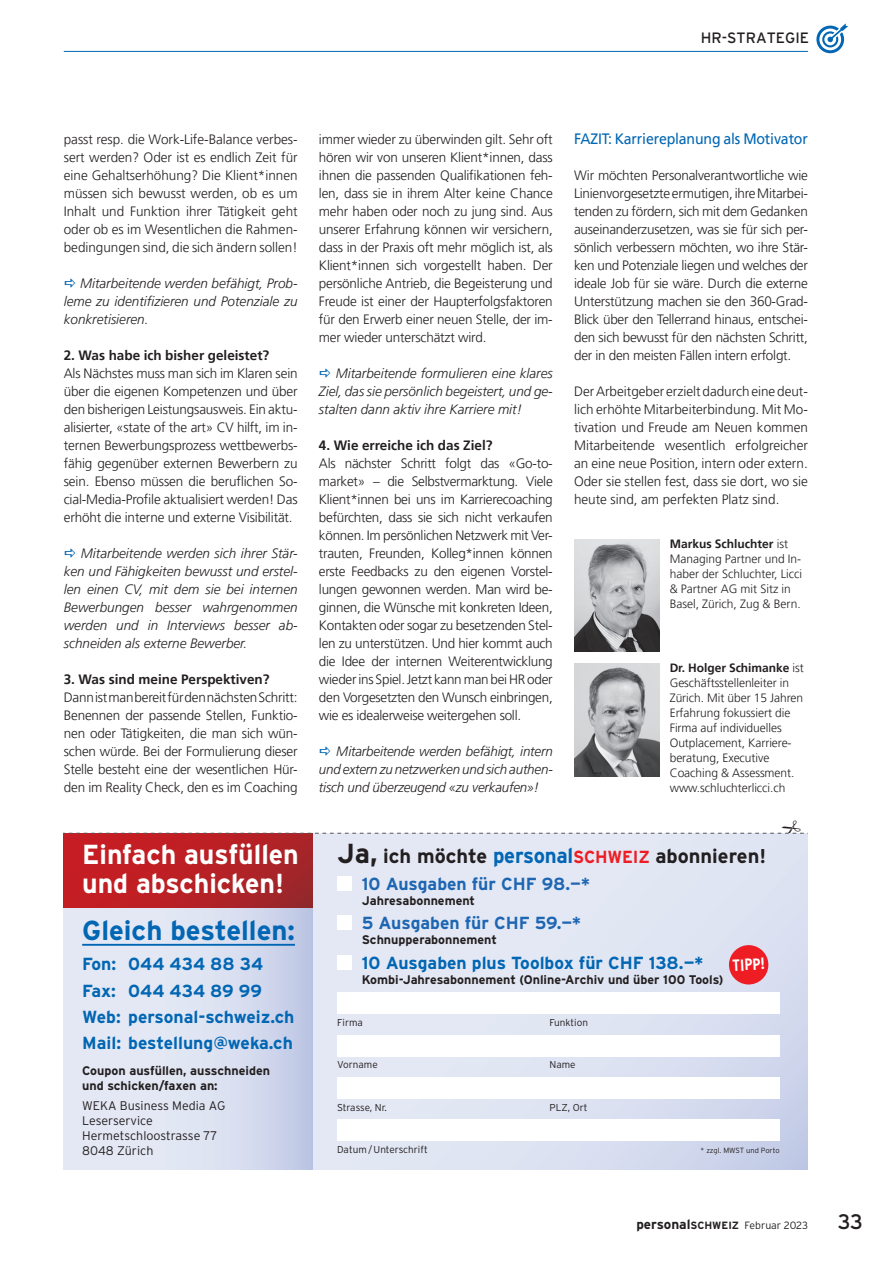
<style>
.page{position:relative;width:893px;height:1263px;background:#fff}
.page>*{position:absolute;margin:0;border:0;box-sizing:border-box;transform-origin:0 0}
.t1{font:700 27.45px/28.7px "Interstate";color:#fff}
.t2{font:700 27.45px "Interstate";color:#0166b3}
.t3{font:21px "Interstate";color:#231f20}
.t4{font:700 19.95px "Interstate";color:#231f20}
.t5{font:700 17.55px/26.2px "Interstate";color:#0166b3}
.t6{font:700 17.55px "Interstate";color:#1e66b2}
.t7{font:700 condensed 16.2px "Interstate";color:#fff}
.t8{font:15px "Frutiger LT Pro";letter-spacing:-.01em;color:#0166b3;scale:.94 1}
.t9{font:15px "Interstate";color:#231f20}
.t10{font:300 13.5px/18px "Frutiger LT Pro";letter-spacing:-.015em;color:#231f20;text-align:justify}
.t11{font:italic 300 13.5px/18px "Frutiger LT Pro";color:#231f20;text-align:justify}
.t12{font:700 13.5px "Frutiger LT Pro";color:#231f20}
.t13{font:700 12.45px/15px "Interstate";color:#231f20}
.t14{font:300 12.45px/15px "Interstate";color:#231f20}
.t15{font:300 12px/15px "Frutiger LT Pro";letter-spacing:-.005em;color:#231f20}
.t16{font:300 10.5px "Interstate";color:#231f20}
.t17{font:300 10.05px "Interstate";color:#231f20}
.t18{font:300 7.5px "Interstate";letter-spacing:-.005em;color:#231f20}
.s1{font-weight:700}
.s2{font-size:27.45px}
.s3{font-size:21.3px;color:#0166b3}
.s4{font-size:17.55px;color:#ee1d23}
.s5{font-weight:700;font-size:13.5px}
</style>
<div class="page">
<svg style="left:816px;top:23px;width:32px;height:30px"></svg>
<hr style="left:64px;top:51px;width:744px;height:1px;background:#0166b3">
<img style="left:574px;top:539px;width:85px;height:113px">
<img style="left:574px;top:663px;width:85px;height:113px">
<svg style="left:312px;top:834px;width:496px;height:335px;background:#dee2f0"></svg>
<div style="left:64px;top:908px;width:248px;height:261px;background:linear-gradient(to right,#edf0f8,#c9d1e9)"></div>
<div style="left:64px;top:833px;width:248px;height:75px;background:linear-gradient(to right,#cb1c22,#a42529)"></div>
<div style="left:337px;top:876px;width:14px;height:14px;background:#fff"></div>
<div style="left:337px;top:916px;width:14px;height:14px;background:#fff"></div>
<div style="left:337px;top:955px;width:14px;height:14px;background:#fff"></div>
<div style="left:337px;top:993px;width:443px;height:21px;background:#fff"></div>
<div style="left:337px;top:1035px;width:443px;height:21px;background:#fff"></div>
<div style="left:337px;top:1077px;width:443px;height:22px;background:#fff"></div>
<div style="left:337px;top:1120px;width:443px;height:21px;background:#fff"></div>
<svg style="left:728px;top:944px;width:41px;height:41px;background:#e8535c"></svg>
<hr style="left:82px;top:944px;width:213px;height:2px;background:#0166b3">
<svg style="left:64px;top:832px;width:744px;height:2px"></svg>
<p class="t9" style="left:701px;top:29px;width:110px">HR-STRATEGIE</p>
<p class="t10" style="left:64px;top:130px;width:235px">passt resp. die Work-Life-Balance verbes&shy;sert werden? Oder ist es endlich Zeit für eine Gehaltserhöhung? Die Klient*innen müssen sich bewusst werden, ob es um Inhalt und Funktion ihrer Tätigkeit geht oder ob es im Wesentlichen die Rahmen&shy;bedingungen sind, die sich ändern sollen!</p>
<p class="t11" style="left:64px;top:274px;width:235px;text-indent:16px">Mitarbeitende werden befähigt, Prob&shy;leme zu identifizieren und Potenziale zu konkretisieren.</p>
<p class="t12" style="left:64px;top:347px;width:207px">2. Was habe ich bisher geleistet?</p>
<p class="t10" style="left:64px;top:364px;width:235px">Als Nächstes muss man sich im Klaren sein über die eigenen Kompetenzen und über den bisherigen Leistungsausweis. Ein aktu&shy;alisierter, «state of the art» CV hilft, im in&shy;ternen Bewerbungsprozess wettbewerbs&shy;fähig gegenüber externen Bewerbern zu sein. Ebenso müssen die beruflichen So&shy;cial-Media-Profile aktualisiert werden! Das erhöht die interne und externe Visibilität.</p>
<p class="t11" style="left:64px;top:544px;width:235px;text-indent:17px">Mitarbeitende werden sich ihrer Stär&shy;ken und Fähigkeiten bewusst und erstel&shy;len einen CV, mit dem sie bei internen Bewerbungen besser wahrgenommen werden und in Interviews besser ab&shy;schneiden als externe Bewerber.</p>
<p class="t12" style="left:64px;top:671px;width:207px">3. Was sind meine Perspektiven?</p>
<p class="t10" style="left:64px;top:688px;width:235px">Dann ist man bereit für den nächsten Schritt:<br>Benennen der passende Stellen, Funktio&shy;nen oder Tätigkeiten, die man sich wün&shy;schen würde. Bei der Formulierung dieser Stelle besteht eine der wesentlichen Hür&shy;den im Reality Check, den es im Coaching</p>
<p class="t10" style="left:319px;top:130px;width:235px">immer wieder zu überwinden gilt. Sehr oft hören wir von unseren Klient*innen, dass ihnen die passenden Qualifikationen feh&shy;len, dass sie in ihrem Alter keine Chance mehr haben oder noch zu jung sind. Aus unserer Erfahrung können wir versichern, dass in der Praxis oft mehr möglich ist, als Klient*innen sich vorgestellt haben. Der persönliche Antrieb, die Begeisterung und Freude ist einer der Haupterfolgsfaktoren für den Erwerb einer neuen Stelle, der im&shy;mer wieder unterschätzt wird.</p>
<p class="t11" style="left:319px;top:364px;width:235px;text-indent:17px">Mitarbeitende formulieren eine klares Ziel, das sie persönlich begeistert, und ge&shy;stalten dann aktiv ihre Karriere mit!</p>
<p class="t12" style="left:319px;top:437px;width:175px">4. Wie erreiche ich das Ziel?</p>
<p class="t10" style="left:319px;top:454px;width:235px">Als nächster Schritt folgt das «Go-to&shy;market» – die Selbstvermarktung. Viele Klient*innen bei uns im Karrierecoaching befürchten, dass sie sich nicht verkaufen können. Im persönlichen Netzwerk mit Ver&shy;trauten, Freunden, Kolleg*innen können erste Feedbacks zu den eigenen Vorstel&shy;lungen gewonnen werden. Man wird be&shy;ginnen, die Wünsche mit konkreten Ideen, Kontakten oder sogar zu besetzenden Stel&shy;len zu unterstützen. Und hier kommt auch die Idee der internen Weiterentwicklung wieder ins Spiel. Jetzt kann man bei HR oder den Vorgesetzten den Wunsch einbringen, wie es idealerweise weitergehen soll.</p>
<p class="t11" style="left:319px;top:742px;width:235px;text-indent:17px">Mitarbeitende werden befähigt, intern und extern zu netzwerken und sich authen&shy;tisch und überzeugend «zu verkaufen»!</p>
<p class="t8" style="left:574px;top:130px;width:250px">FAZIT: Karriereplanung als Motivator</p>
<p class="t10" style="left:574px;top:166px;width:235px">Wir möchten Personalverantwortliche wie Linienvorgesetzte ermutigen, ihre Mitarbei&shy;tenden zu fördern, sich mit dem Gedanken auseinanderzusetzen, was sie für sich per&shy;sönlich verbessern möchten, wo ihre Stär&shy;ken und Potenziale liegen und welches der ideale Job für sie wäre. Durch die externe Unterstützung machen sie den 360-Grad-Blick über den Tellerrand hinaus, entschei&shy;den sich bewusst für den nächsten Schritt, der in den meisten Fällen intern erfolgt.</p>
<p class="t10" style="left:574px;top:382px;width:235px">Der Arbeitgeber erzielt dadurch eine deut&shy;lich erhöhte Mitarbeiterbindung. Mit Mo&shy;tivation und Freude am Neuen kommen Mitarbeitende wesentlich erfolgreicher an eine neue Position, intern oder extern.<br>Oder sie stellen fest, dass sie dort, wo sie heute sind, am perfekten Platz sind.</p>
<p class="t15" style="left:670px;top:536px;width:134px"><span class="s1">Markus Schluchter</span> ist<br>Managing Partner und In&shy;haber der Schluchter, Licci &amp; Partner AG mit Sitz in<br>Basel, Zürich, Zug &amp; Bern.</p>
<p class="t15" style="left:670px;top:660px;width:135px"><span class="s1">Dr. Holger Schimanke</span> ist<br>Geschäftsstellenleiter in<br>Zürich. Mit über 15 Jahren<br>Erfahrung fokussiert die<br>Firma auf individuelles<br>Outplacement, Karriere&shy;beratung, Executive<br>Coaching &amp; Assessment. www.schluchterlicci.ch</p>
<h1 class="t1" style="left:82px;top:840px;width:218px">Einfach ausfüllen und abschicken!</h1>
<h3 class="t4" style="left:337px;top:844px;width:431px"><span class="s2">Ja,</span> ich möchte <span class="s3">personal</span><span class="s4">SCHWEIZ</span> abonnieren!</h3>
<p class="t6" style="left:362px;top:873px;width:230px">10 Ausgaben für CHF 98.—*</p>
<p class="t13" style="left:362px;top:893px;width:115px">Jahresabonnement</p>
<p class="t6" style="left:362px;top:912px;width:221px">5 Ausgaben für CHF 59.—*</p>
<p class="t13" style="left:362px;top:932px;width:137px">Schnupperabonnement</p>
<p class="t5" style="left:362px;top:949px;width:343px">10 Ausgaben plus Toolbox für CHF 138.—*</p>
<p class="t13" style="left:362px;top:972px;width:363px">Kombi-Jahresabonnement (Online-Archiv und über 100 Tools)</p>
<h1 class="t2" style="left:82px;top:914px;width:214px">Gleich bestellen:</h1>
<p class="t5" style="left:82px;top:951px;width:214px">Fon: 044 434 88 34<br>Fax: 044 434 89 99<br>Web: personal-schweiz.ch<br>Mail: bestellung@weka.ch</p>
<p class="t13" style="left:82px;top:1063px;width:189px">Coupon ausfüllen, ausschneiden und schicken/faxen an:</p>
<p class="t14" style="left:82px;top:1098px;width:145px">WEKA Business Media AG<br>Leserservice<br>Hermetschloostrasse 77<br>8048 Zürich</p>
<p class="t7" style="left:732px;top:955px;width:34px;rotate:-3deg">TIPP!</p>
<p class="t17" style="left:337px;top:1016px;width:27px">Firma</p>
<p class="t17" style="left:549px;top:1016px;width:40px">Funktion</p>
<p class="t17" style="left:337px;top:1059px;width:42px">Vorname</p>
<p class="t17" style="left:549px;top:1059px;width:28px">Name</p>
<p class="t17" style="left:337px;top:1101px;width:51px">Strasse, Nr.</p>
<p class="t17" style="left:549px;top:1101px;width:40px">PLZ, Ort</p>
<p class="t17" style="left:337px;top:1143px;width:92px">Datum/Unterschrift</p>
<p class="t18" style="left:701px;top:1146px;width:80px">* zzgl. MWST und Porto</p>
<p class="t16" style="left:636px;top:1219px;width:173px"><span class="s5">personal</span><span class="s1">SCHWEIZ</span> Februar 2023</p>
<h2 class="t3" style="left:838px;top:1210px;width:27px">33</h2>
</div>
